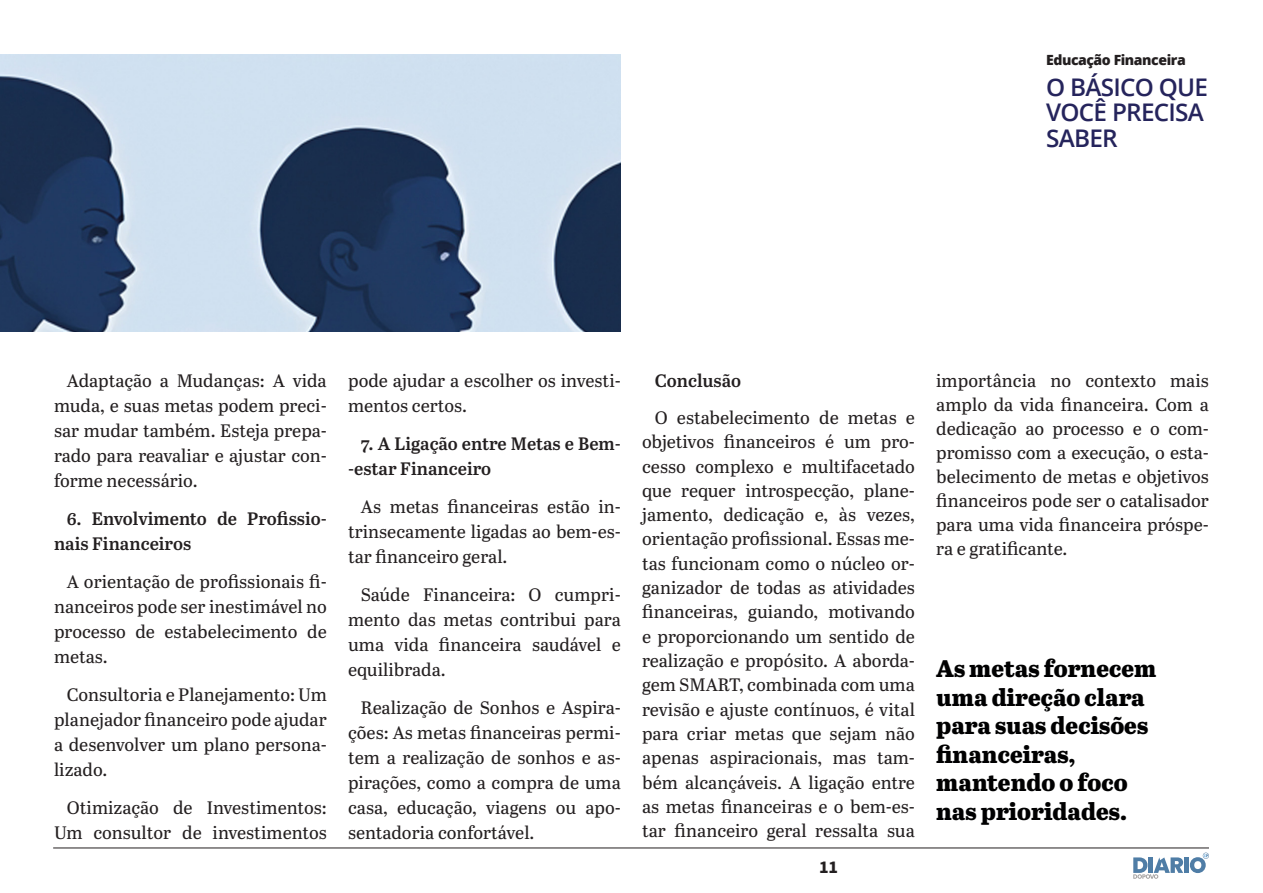
<style>
.page{position:relative;width:1263px;height:893px;background:#fff}
.page>*{position:absolute;margin:0;border:0;box-sizing:border-box;transform-origin:0 0}
.t1{font:600 24.3px/26px "Open Sans";letter-spacing:-.03em;color:#25245c}
.t2{font:800 24px/28.5px "Abril Text";color:#000001}
.t3{font:18px/25px "Abril Text";color:#231f20;text-align:justify}
.t4{font:600 18px/25px "Abril Text";color:#231f20}
.t5{font:700 18px "Source Sans Pro";color:#231f20}
.t6{font:800 14.1px "Open Sans";letter-spacing:-.03em;color:#231f20}
</style>
<div class="page">
<div style="left:1184px;top:857px;width:5px;height:16px;background:#4f7da6"></div>
<svg style="left:1133px;top:857px;width:50px;height:22px"></svg>
<svg style="left:1190px;top:853px;width:19px;height:20px"></svg>
<hr style="left:53px;top:848px;width:1156px;height:1px;background:#231f20">
<img style="left:0;top:54px;width:621px;height:278px">
<p class="t6" style="left:1046px;top:49px;width:141px">Educação Financeira</p>
<h1 class="t1" style="left:1046px;top:73px;width:163px">O BÁSICO QUE<br>VOCÊ PRECISA<br>SABER</h1>
<p class="t3" style="left:54px;top:367px;width:274px;text-indent:13px">Adaptação a Mudanças: A vida muda, e suas metas podem preci&shy;sar mudar também. Esteja prepa&shy;rado para reavaliar e ajustar con&shy;forme necessário.</p>
<p class="t4" style="left:54px;top:505px;width:274px;text-indent:13px">6. Envolvimento de Profissio&shy;nais Financeiros</p>
<p class="t3" style="left:54px;top:568px;width:274px;text-indent:13px">A orientação de profissionais fi&shy;nanceiros pode ser inestimável no processo de estabelecimento de metas.</p>
<p class="t3" style="left:54px;top:681px;width:274px;text-indent:13px">Consultoria e Planejamento: Um planejador financeiro pode ajudar a desenvolver um plano persona&shy;lizado.</p>
<p class="t3" style="left:54px;top:794px;width:274px;text-align:right">Otimização de Investimentos:<br>Um consultor de investimentos</p>
<p class="t3" style="left:348px;top:367px;width:274px">pode ajudar a escolher os investi&shy;mentos certos.</p>
<p class="t4" style="left:348px;top:430px;width:274px;text-indent:13px">7. A Ligação entre Metas e Bem--estar Financeiro</p>
<p class="t3" style="left:348px;top:493px;width:274px;text-indent:13px">As metas financeiras estão in&shy;trinsecamente ligadas ao bem-es&shy;tar financeiro geral.</p>
<p class="t3" style="left:348px;top:581px;width:274px;text-indent:13px">Saúde Financeira: O cumpri&shy;mento das metas contribui para uma vida financeira saudável e equilibrada.</p>
<p class="t3" style="left:348px;top:694px;width:274px;text-indent:13px">Realização de Sonhos e Aspira&shy;ções: As metas financeiras permi&shy;tem a realização de sonhos e as&shy;pirações, como a compra de uma casa, educação, viagens ou apo&shy;sentadoria confortável.</p>
<p class="t4" style="left:655px;top:367px;width:88px">Conclusão</p>
<p class="t3" style="left:642px;top:405px;width:274px;line-height:24.3px;text-indent:13px">O estabelecimento de metas e objetivos financeiros é um pro&shy;cesso complexo e multifacetado que requer introspecção, plane&shy;jamento, dedicação e, às vezes, orientação profissional. Essas me&shy;tas funcionam como o núcleo or&shy;ganizador de todas as atividades financeiras, guiando, motivando e proporcionando um sentido de realização e propósito. A aborda&shy;gem SMART, combinada com uma revisão e ajuste contínuos, é vital para criar metas que sejam não apenas aspiracionais, mas tam&shy;bém alcançáveis. A ligação entre as metas financeiras e o bem-es&shy;tar financeiro geral ressalta sua</p>
<p class="t5" style="left:819px;top:855px;width:21px">11</p>
<p class="t3" style="left:936px;top:368px;width:274px;line-height:24px">importância no contexto mais amplo da vida financeira. Com a dedicação ao processo e o com&shy;promisso com a execução, o esta&shy;belecimento de metas e objetivos financeiros pode ser o catalisador para uma vida financeira próspe&shy;ra e gratificante.</p>
<p class="t2" style="left:936px;top:653px;width:222px">As metas fornecem uma direção clara para suas decisões financeiras, mantendo o foco nas prioridades.</p>
</div>
